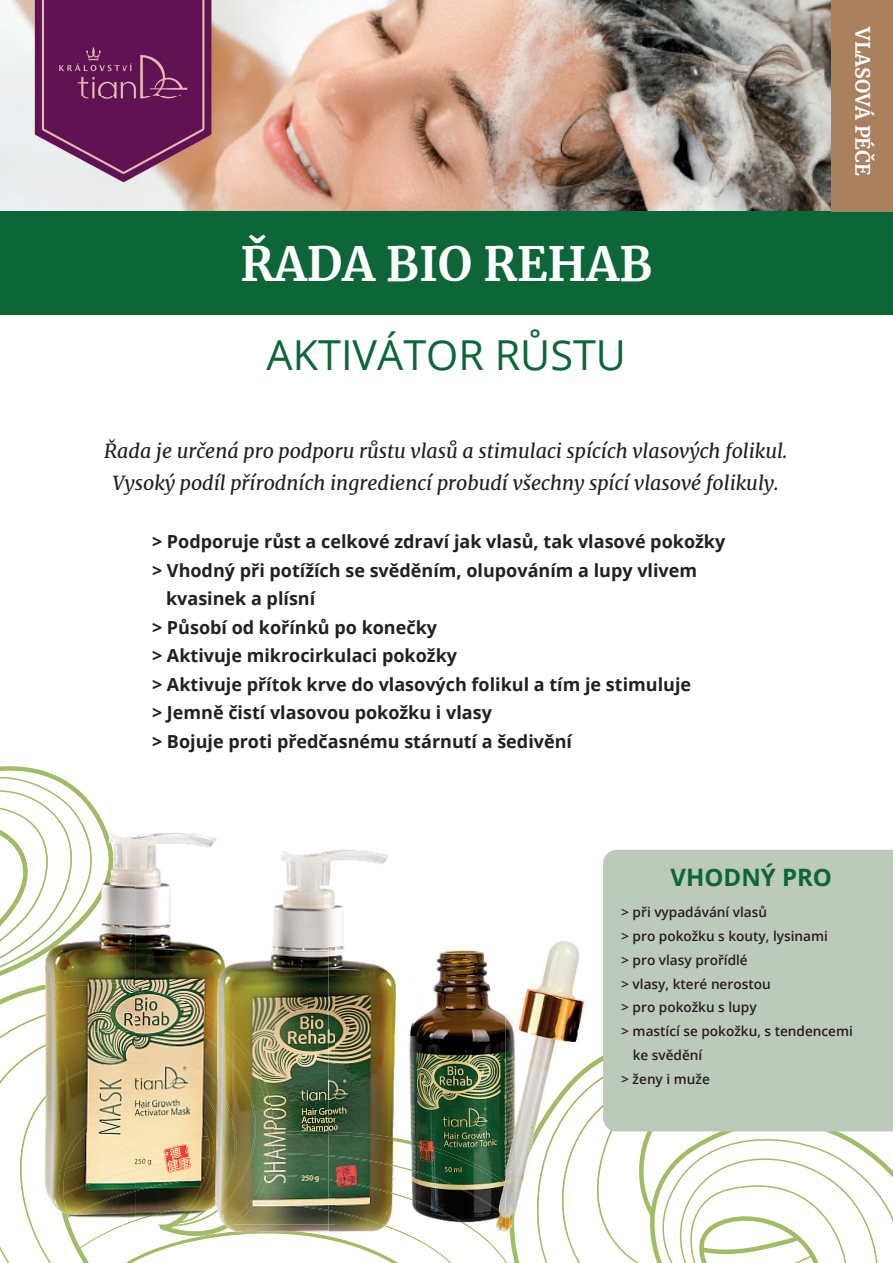
<style>
.page{position:relative;width:893px;height:1263px;background:#fff}
.page>*{position:absolute;margin:0;border:0;box-sizing:border-box;transform-origin:0 0}
.t1{font:700 46.65px "Merriweather";color:#fff}
.t2{font:41.4px "Open Sans";color:#0c6638}
.t3{font:700 24px "Open Sans";color:#0c6638}
.t4{font:italic 19.5px/31.5px "Merriweather";color:#231f20;text-align:center}
.t5{font:700 19.5px "Merriweather";color:#fff}
.t6{font:700 18px "Open Sans";color:#231f20}
.t7{font:600 13.65px "Open Sans";color:#231f20}
</style>
<div class="page">
<svg style="left:335px;top:1241px;width:117px;height:22px"></svg>
<svg style="left:0;top:1224px;width:194px;height:39px"></svg>
<svg style="left:609px;top:1131px;width:34px;height:132px"></svg>
<svg style="left:643px;top:1131px;width:250px;height:132px"></svg>
<svg style="left:0;top:766px;width:104px;height:58px"></svg>
<img style="left:45px;top:832px;width:172px;height:149px">
<img style="left:0;top:981px;width:135px;height:23px">
<img style="left:0;top:1004px;width:135px;height:220px">
<img style="left:0;top:824px;width:115px;height:152px">
<img style="left:0;top:824px;width:94px;height:144px">
<img style="left:335px;top:849px;width:53px;height:89px">
<img style="left:135px;top:1224px;width:193px;height:17px">
<img style="left:179px;top:1230px;width:168px;height:11px">
<img style="left:406px;top:1235px;width:83px;height:6px">
<img style="left:160px;top:1224px;width:74px;height:12px">
<img style="left:158px;top:1224px;width:30px;height:2px">
<img style="left:135px;top:841px;width:200px;height:290px">
<img style="left:274px;top:1131px;width:54px;height:20px">
<img style="left:274px;top:1153px;width:54px;height:68px">
<img style="left:135px;top:991px;width:139px;height:233px">
<img style="left:506px;top:940px;width:79px;height:242px">
<img style="left:506px;top:1192px;width:4px;height:42px">
<svg style="left:506px;top:1182px;width:4px;height:10px"></svg>
<svg style="left:506px;top:1215px;width:4px;height:5px"></svg>
<img style="left:510px;top:1046px;width:93px;height:189px">
<img style="left:536px;top:1064px;width:90px;height:171px">
<img style="left:335px;top:938px;width:171px;height:194px">
<img style="left:335px;top:1132px;width:171px;height:24px">
<img style="left:335px;top:1156px;width:171px;height:79px">
<img style="left:328px;top:938px;width:7px;height:194px">
<svg style="left:328px;top:1132px;width:7px;height:3px"></svg>
<img style="left:328px;top:1155px;width:7px;height:57px">
<img style="left:0;top:0;width:831px;height:212px">
<div style="left:0;top:212px;width:893px;height:103px;background:#0c6638"></div>
<div style="left:831px;top:0;width:62px;height:212px;background:#a9815f"></div>
<img style="left:24px;top:0;width:199px;height:194px">
<div style="left:603px;top:850px;width:290px;height:281px;background:#bccabc"></div>
<h1 class="t1" style="left:240px;top:232px;width:413px">ŘADA BIO REHAB</h1>
<h2 class="t2" style="left:267px;top:327px;width:361px">AKTIVÁTOR RŮSTU</h2>
<p class="t4" style="left:104px;top:435px;width:685px">Řada je určená pro podporu růstu vlasů a stimulaci spících vlasových folikul.<br>Vysoký podíl přírodních ingrediencí probudí všechny spící vlasové folikuly.</p>
<p class="t6" style="left:152px;top:529px;width:575px">&gt; Podporuje růst a celkové zdraví jak vlasů, tak vlasové pokožky</p>
<p class="t6" style="left:152px;top:557px;width:547px">&gt; Vhodný při potížích se svěděním, olupováním a lupy vlivem</p>
<p class="t6" style="left:166px;top:586px;width:151px">kvasinek a plísní</p>
<p class="t6" style="left:152px;top:614px;width:287px">&gt; Působí od kořínků po konečky</p>
<p class="t6" style="left:152px;top:643px;width:307px">&gt; Aktivuje mikrocirkulaci pokožky</p>
<p class="t6" style="left:152px;top:671px;width:541px">&gt; Aktivuje přítok krve do vlasových folikul a tím je stimuluje</p>
<p class="t6" style="left:152px;top:700px;width:341px">&gt; Jemně čistí vlasovou pokožku i vlasy</p>
<p class="t6" style="left:152px;top:728px;width:421px">&gt; Bojuje proti předčasnému stárnutí a šedivění</p>
<p class="t5" style="left:876px;top:27px;width:150px;rotate:90deg">VLASOVÁ PÉČE</p>
<h3 class="t3" style="left:670px;top:860px;width:163px">VHODNÝ PRO</h3>
<p class="t7" style="left:621px;top:903px;width:147px">&gt; při vypadávání vlasů</p>
<p class="t7" style="left:621px;top:926px;width:208px">&gt; pro pokožku s kouty, lysinami</p>
<p class="t7" style="left:621px;top:950px;width:128px">&gt; pro vlasy prořídlé</p>
<p class="t7" style="left:621px;top:974px;width:151px">&gt; vlasy, které nerostou</p>
<p class="t7" style="left:621px;top:998px;width:137px">&gt; pro pokožku s lupy</p>
<p class="t7" style="left:621px;top:1022px;width:233px">&gt; mastící se pokožku, s tendencemi</p>
<p class="t7" style="left:633px;top:1046px;width:71px">ke svědění</p>
<p class="t7" style="left:621px;top:1070px;width:90px">&gt; ženy i muže</p>
</div>
